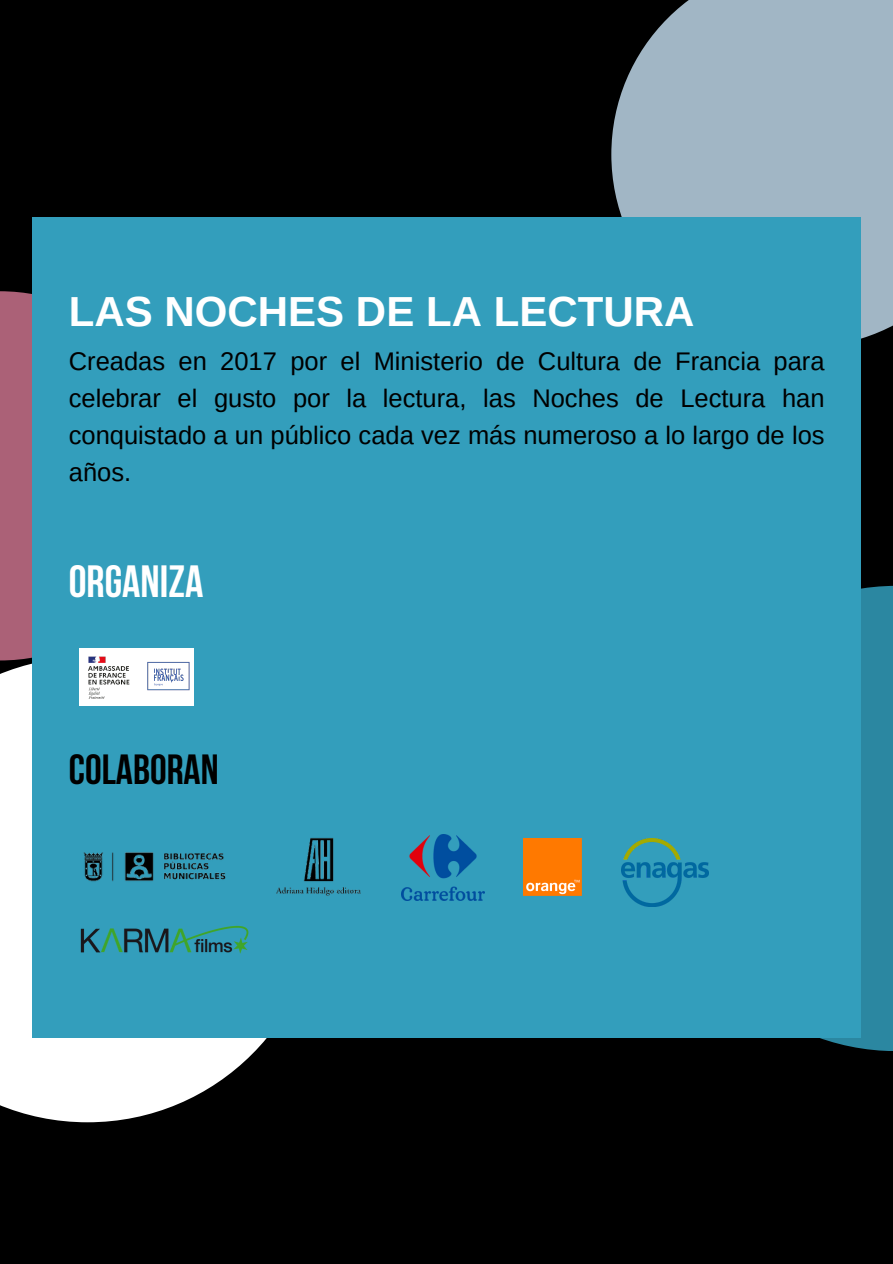
<style>
.page{position:relative;width:893px;height:1264px;background:#fff}
.page>*{position:absolute;margin:0;border:0;box-sizing:border-box;transform-origin:0 0}
.t1{font:700 45px "Bebas Neue";color:#fff}
.t2{font:700 42px "Arimo";color:#fff}
.t3{font:700 42px "Bebas Neue";color:#000}
.t4{font:25.5px/37.2px "Arimo";color:#000;text-align:justify}
</style>
<div class="page">
<div style="left:0;top:0;width:892px;height:1263px;background:#000"></div>
<div style="left:611px;top:0;width:281px;height:347px;background:#a1b6c5"></div>
<div style="left:0;top:291px;width:185px;height:369px;background:#ab6177"></div>
<svg style="left:0;top:657px;width:320px;height:465px;fill:#fff"></svg>
<svg style="left:664px;top:586px;width:228px;height:465px;background:#25748b"></svg>
<div style="left:33px;top:217px;width:828px;height:820px;background:#339ebc"></div>
<img style="left:83px;top:852px;width:143px;height:30px">
<img style="left:277px;top:837px;width:83px;height:59px">
<img style="left:401px;top:834px;width:83px;height:66px">
<img style="left:523px;top:838px;width:58px;height:58px">
<img style="left:621px;top:838px;width:87px;height:68px">
<img style="left:79px;top:648px;width:115px;height:57px">
<img style="left:80px;top:925px;width:169px;height:29px">
<p class="t2" style="left:69px;top:288px;width:627px">LAS NOCHES DE LA LECTURA</p>
<p class="t4" style="left:69px;top:342px;width:757px">Creadas en 2017 por el Ministerio de Cultura de Francia para celebrar el gusto por la lectura, las Noches de Lectura han conquistado a un público cada vez más numeroso a lo largo de los años.</p>
<p class="t1" style="left:69px;top:563px;width:136px">ORGANIZA</p>
<p class="t3" style="left:69px;top:752px;width:151px">COLABORAN</p>
</div>
